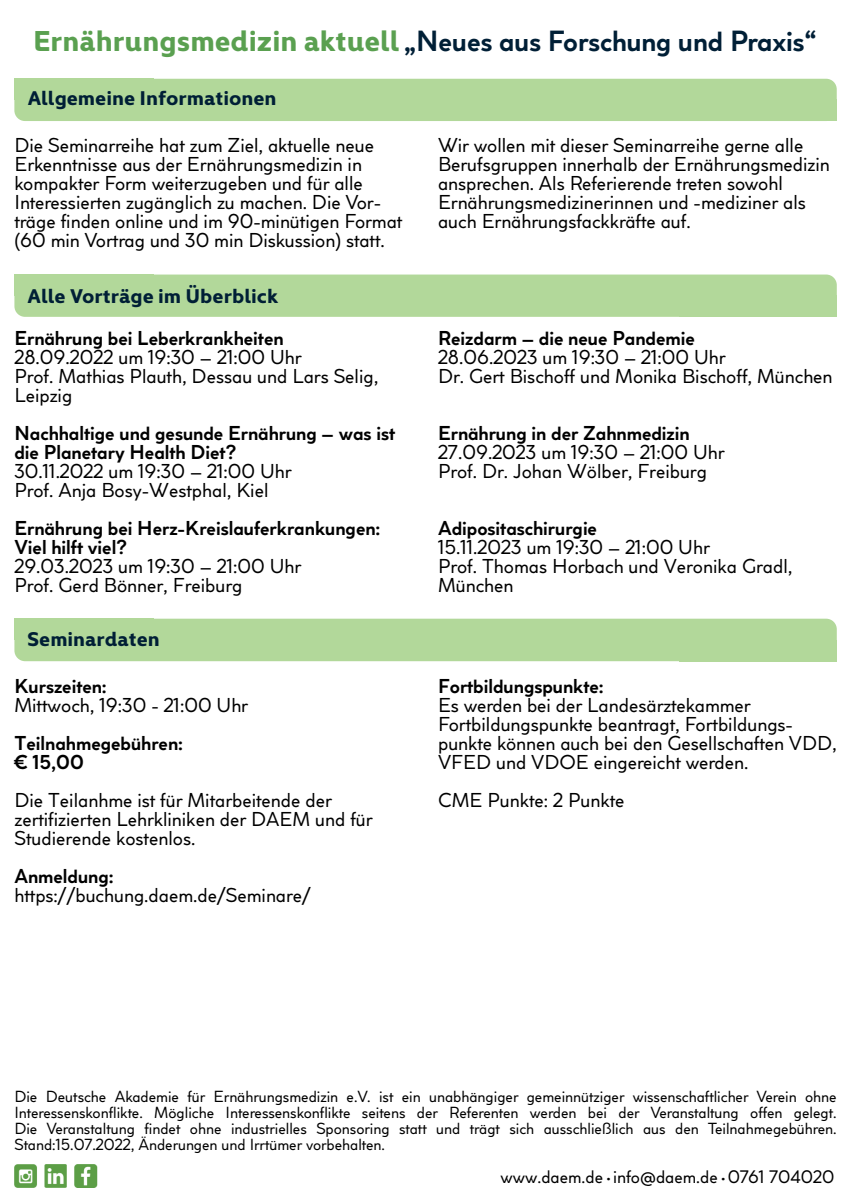
<style>
.page{position:relative;width:851px;height:1202px;background:#fff}
.page>*{position:absolute;margin:0;border:0;box-sizing:border-box;transform-origin:0 0}
.t1{font:700 29px "Coco Sharp XS";color:#001f36}
.t2{font:20px/19px "Coco Sharp XS";color:#000}
.t3{font:700 20px/19px "Coco Sharp XS";color:#000}
.t4{font:700 20px "Kyrial Display Pro";color:#001f36}
.t5{font:18px "Coco Sharp XS";color:#000}
.t6{font:16px/16px "Coco Sharp XS";color:#000;text-align:justify}
.s1{font-family:"Kyrial Display Pro";color:#5aa050}
.s2{font-weight:700}
</style>
<div class="page">
<div style="left:14px;top:619px;width:822px;height:42px;background:#b2d89a;border-radius:11px"></div>
<div style="left:679px;top:640px;width:157px;height:21px;background:#b2d89a"></div>
<div style="left:14px;top:619px;width:140px;height:21px;background:#b2d89a"></div>
<div style="left:14px;top:275px;width:822px;height:42px;background:#b2d89a;border-radius:11px"></div>
<div style="left:679px;top:296px;width:157px;height:21px;background:#b2d89a"></div>
<div style="left:14px;top:275px;width:140px;height:21px;background:#b2d89a"></div>
<div style="left:14px;top:79px;width:822px;height:42px;background:#b2d89a;border-radius:11px"></div>
<div style="left:679px;top:100px;width:157px;height:21px;background:#b2d89a"></div>
<div style="left:14px;top:79px;width:140px;height:21px;background:#b2d89a"></div>
<img style="left:14px;top:1165px;width:84px;height:23px">
<h1 class="t1" style="left:33px;top:23px;width:785px"><span class="s1">Ernährungsmedizin aktuell</span> „Neues aus Forschung und Praxis“</h1>
<p class="t4" style="left:28px;top:90px;width:250px">Allgemeine Informationen</p>
<p class="t2" style="left:14px;top:136px;width:389px">Die Seminarreihe hat zum Ziel, aktuelle neue Erkenntnisse aus der Ernährungsmedizin in kompakter Form weiterzugeben und für alle Interessierten zugänglich zu machen. Die Vor&shy;träge finden online und im 90-minütigen Format (60 min Vortrag und 30 min Diskussion) statt.</p>
<p class="t2" style="left:438px;top:136px;width:393px">Wir wollen mit dieser Seminarreihe gerne alle Berufsgruppen innerhalb der Ernährungsmedizin ansprechen. Als Referierende treten sowohl Ernährungsmedizinerinnen und -mediziner als auch Ernährungsfackkräfte auf.</p>
<p class="t4" style="left:28px;top:288px;width:252px">Alle Vorträge im Überblick</p>
<p class="t3" style="left:14px;top:329px;width:271px">Ernährung bei Leberkrankheiten</p>
<p class="t2" style="left:14px;top:348px;width:365px">28.09.2022 um 19:30 – 21:00 Uhr<br>Prof. Mathias Plauth, Dessau und Lars Selig,<br>Leipzig</p>
<p class="t3" style="left:14px;top:424px;width:382px">Nachhaltige und gesunde Ernährung – was ist die Planetary Health Diet?</p>
<p class="t2" style="left:14px;top:462px;width:278px">30.11.2022 um 19:30 – 21:00 Uhr<br>Prof. Anja Bosy-Westphal, Kiel</p>
<p class="t3" style="left:14px;top:519px;width:367px">Ernährung bei Herz-Kreislauferkrankungen:<br>Viel hilft viel?</p>
<p class="t2" style="left:14px;top:557px;width:288px">29.03.2023 um 19:30 – 21:00 Uhr<br>Prof. Gerd Bönner, Freiburg</p>
<p class="t4" style="left:27px;top:631px;width:134px">Seminardaten</p>
<p class="t3" style="left:14px;top:676px;width:94px">Kurszeiten:</p>
<p class="t2" style="left:14px;top:695px;width:235px">Mittwoch, 19:30 - 21:00 Uhr</p>
<p class="t3" style="left:14px;top:733px;width:170px">Teilnahmegebühren: € 15,00</p>
<p class="t2" style="left:14px;top:790px;width:359px">Die Teilanhme ist für Mitarbeitende der zertifizierten Lehrkliniken der DAEM und für<br>Studierende kostenlos.</p>
<p class="t3" style="left:14px;top:866px;width:101px">Anmeldung:</p>
<p class="t2" style="left:14px;top:885px;width:298px">https://buchung.daem.de/Seminare/</p>
<p class="t3" style="left:438px;top:329px;width:258px">Reizdarm – die neue Pandemie</p>
<p class="t2" style="left:438px;top:348px;width:396px">28.06.2023 um 19:30 – 21:00 Uhr<br>Dr. Gert Bischoff und Monika Bischoff, München</p>
<p class="t3" style="left:438px;top:424px;width:253px">Ernährung in der Zahnmedizin</p>
<p class="t2" style="left:438px;top:443px;width:288px">27.09.2023 um 19:30 – 21:00 Uhr<br>Prof. Dr. Johan Wölber, Freiburg</p>
<p class="t3" style="left:438px;top:519px;width:160px">Adipositaschirurgie</p>
<p class="t2" style="left:438px;top:538px;width:356px">15.11.2023 um 19:30 – 21:00 Uhr<br>Prof. Thomas Horbach und Veronika Gradl,<br>München</p>
<p class="t3" style="left:438px;top:676px;width:167px">Fortbildungspunkte:</p>
<p class="t2" style="left:438px;top:695px;width:400px">Es werden bei der Landesärztekammer Fortbildungspunkte beantragt, Fortbildungs&shy;punkte können auch bei den Gesellschaften VDD, VFED und VDOE eingereicht werden.</p>
<p class="t2" style="left:438px;top:790px;width:188px">CME Punkte: 2 Punkte</p>
<p class="t6" style="left:14px;top:1089px;width:823px">Die Deutsche Akademie für Ernährungsmedizin e.V. ist ein unabhängiger gemeinnütziger wissenschaftlicher Verein ohne Interessenskonflikte. Mögliche Interessenskonflikte seitens der Referenten werden bei der Veranstaltung offen gelegt.<br>Die Veranstaltung findet ohne industrielles Sponsoring statt und trägt sich ausschließlich aus den Teilnahmegebühren.<br>Stand:15.07.2022, Änderungen und Irrtümer vorbehalten.</p>
<p class="t5" style="left:500px;top:1166px;width:335px">www.daem.de <span class="s2">·</span> info@daem.de <span class="s2">·</span>0761 704020</p>
</div>
